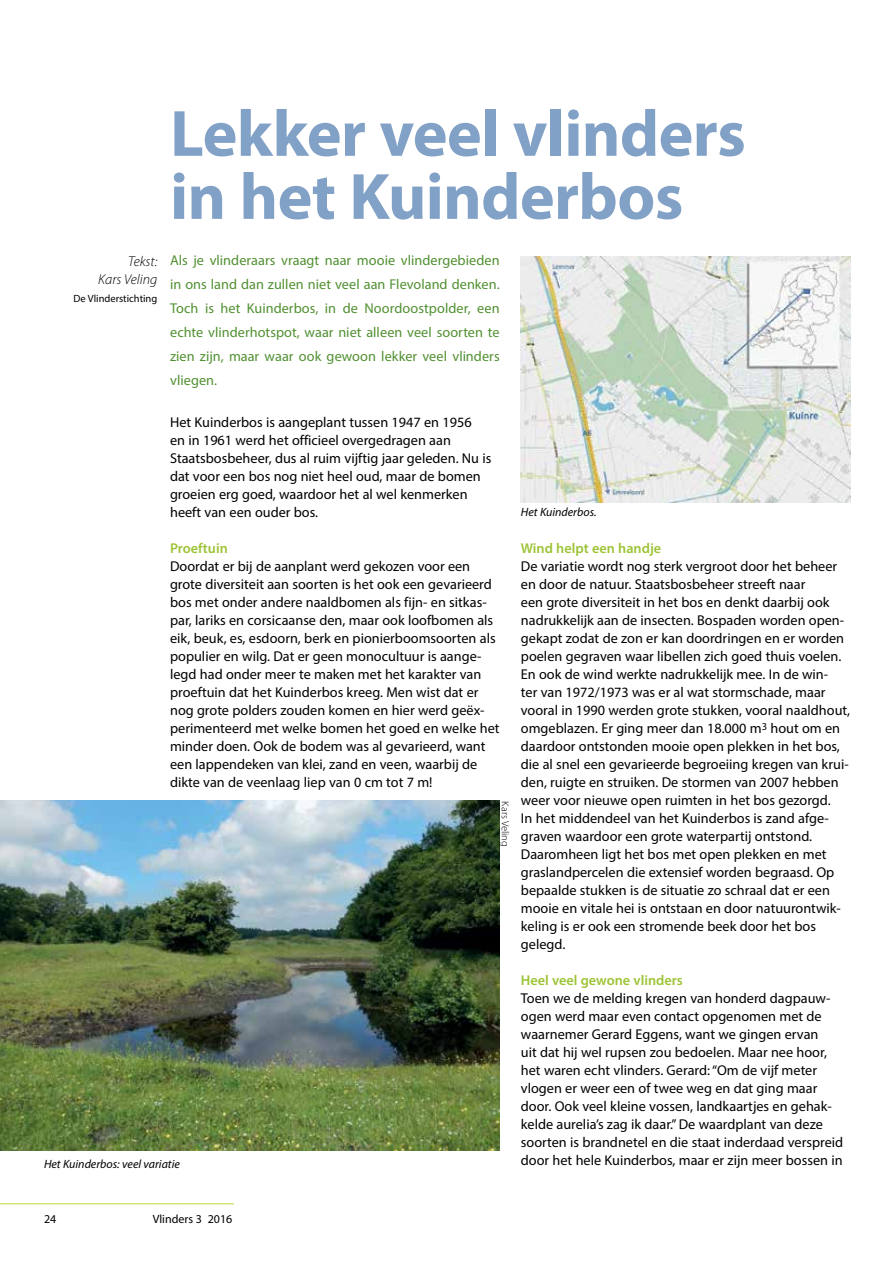
<style>
.page{position:relative;width:893px;height:1263px;background:#fff}
.page>*{position:absolute;margin:0;border:0;box-sizing:border-box;transform-origin:0 0}
.t1{font:700 66px/63px "Myriad Pro";letter-spacing:-.01em;color:#82a1c6}
.t2{font:14.25px/18px "Myriad Pro";color:#000}
.t3{font:14.25px/24px "Myriad Pro";letter-spacing:.005em;color:#519032;text-align:justify}
.t4{font:600 14.25px "Myriad Pro";color:#9dc436}
.t5{font:italic 300 14.25px/18px "Myriad Pro";color:#000;text-align:right}
.t6{font:italic 12px "Myriad Pro";color:#000}
.t7{font:12px "Myriad Pro";color:#000}
.t8{font:10.5px "Myriad Pro";color:#000}
.t9{font:300 10.5px "Myriad Pro";color:#000}
</style>
<div class="page">
<hr style="left:0;top:1203px;width:234px;height:1px;background:#bfd730">
<img style="left:0;top:800px;width:500px;height:350px">
<img style="left:521px;top:256px;width:329px;height:246px">
<h1 class="t1" style="left:170px;top:100px;width:577px">Lekker veel vlinders in het Kuinderbos</h1>
<p class="t5" style="left:98px;top:252px;width:61px">Tekst:<br>Kars Veling</p>
<p class="t8" style="left:74px;top:292px;width:85px">De Vlinderstichting</p>
<p class="t3" style="left:170px;top:248px;width:331px">Als je vlinderaars vraagt naar mooie vlindergebieden in ons land dan zullen niet veel aan Flevoland denken.<br>Toch is het Kuinderbos, in de Noordoostpolder, een echte vlinderhotspot, waar niet alleen veel soorten te zien zijn, maar waar ook gewoon lekker veel vlinders vliegen.</p>
<p class="t2" style="left:170px;top:413px;width:323px">Het Kuinderbos is aangeplant tussen 1947 en 1956<br>en in 1961 werd het officieel overgedragen aan Staatsbosbeheer, dus al ruim vijftig jaar geleden. Nu is dat voor een bos nog niet heel oud, maar de bomen groeien erg goed, waardoor het al wel kenmerken heeft van een ouder bos.</p>
<p class="t4" style="left:170px;top:539px;width:59px">Proeftuin</p>
<p class="t2" style="left:170px;top:557px;width:331px">Doordat er bij de aanplant werd gekozen voor een grote diversiteit aan soorten is het ook een gevarieerd bos met onder andere naaldbomen als fijn- en sitkas&shy;par, lariks en corsicaanse den, maar ook loofbomen als eik, beuk, es, esdoorn, berk en pionierboomsoorten als populier en wilg. Dat er geen monocultuur is aange&shy;legd had onder meer te maken met het karakter van proeftuin dat het Kuinderbos kreeg. Men wist dat er nog grote polders zouden komen en hier werd geëx&shy;perimenteerd met welke bomen het goed en welke het minder doen. Ook de bodem was al gevarieerd, want een lappendeken van klei, zand en veen, waarbij de dikte van de veenlaag liep van 0 cm tot 7 m!</p>
<p class="t9" style="left:511px;top:801px;width:47px;rotate:90deg">Kars Veling</p>
<p class="t6" style="left:44px;top:1156px;width:137px">Het Kuinderbos: veel variatie</p>
<p class="t6" style="left:521px;top:504px;width:77px">Het Kuinderbos.</p>
<p class="t4" style="left:521px;top:539px;width:142px">Wind helpt een handje</p>
<p class="t2" style="left:521px;top:557px;width:331px">De variatie wordt nog sterk vergroot door het beheer en door de natuur. Staatsbosbeheer streeft naar<br>een grote diversiteit in het bos en denkt daarbij ook nadrukkelijk aan de insecten. Bospaden worden open&shy;gekapt zodat de zon er kan doordringen en er worden poelen gegraven waar libellen zich goed thuis voelen.<br>En ook de wind werkte nadrukkelijk mee. In de win-<br>ter van 1972/1973 was er al wat stormschade, maar vooral in 1990 werden grote stukken, vooral naaldhout, omgeblazen. Er ging meer dan 18.000 m<sup>3</sup> hout om en daardoor ontstonden mooie open plekken in het bos, die al snel een gevarieerde begroeiing kregen van krui&shy;den, ruigte en struiken. De stormen van 2007 hebben weer voor nieuwe open ruimten in het bos gezorgd.<br>In het middendeel van het Kuinderbos is zand afge&shy;graven waardoor een grote waterpartij ontstond.<br>Daaromheen ligt het bos met open plekken en met graslandpercelen die extensief worden begraasd. Op bepaalde stukken is de situatie zo schraal dat er een mooie en vitale hei is ontstaan en door natuurontwik&shy;keling is er ook een stromende beek door het bos gelegd.</p>
<p class="t4" style="left:521px;top:971px;width:163px">Heel veel gewone vlinders</p>
<p class="t2" style="left:521px;top:989px;width:324px">Toen we de melding kregen van honderd dagpauw&shy;ogen werd maar even contact opgenomen met de waarnemer Gerard Eggens, want we gingen ervan<br>uit dat hij wel rupsen zou bedoelen. Maar nee hoor, het waren echt vlinders. Gerard: “Om de vijf meter vlogen er weer een of twee weg en dat ging maar door. Ook veel kleine vossen, landkaartjes en gehak&shy;kelde aurelia’s zag ik daar.” De waardplant van deze soorten is brandnetel en die staat inderdaad verspreid door het hele Kuinderbos, maar er zijn meer bossen in</p>
<p class="t7" style="left:44px;top:1211px;width:14px">24</p>
<p class="t7" style="left:153px;top:1211px;width:81px">Vlinders 3 2016</p>
</div>
